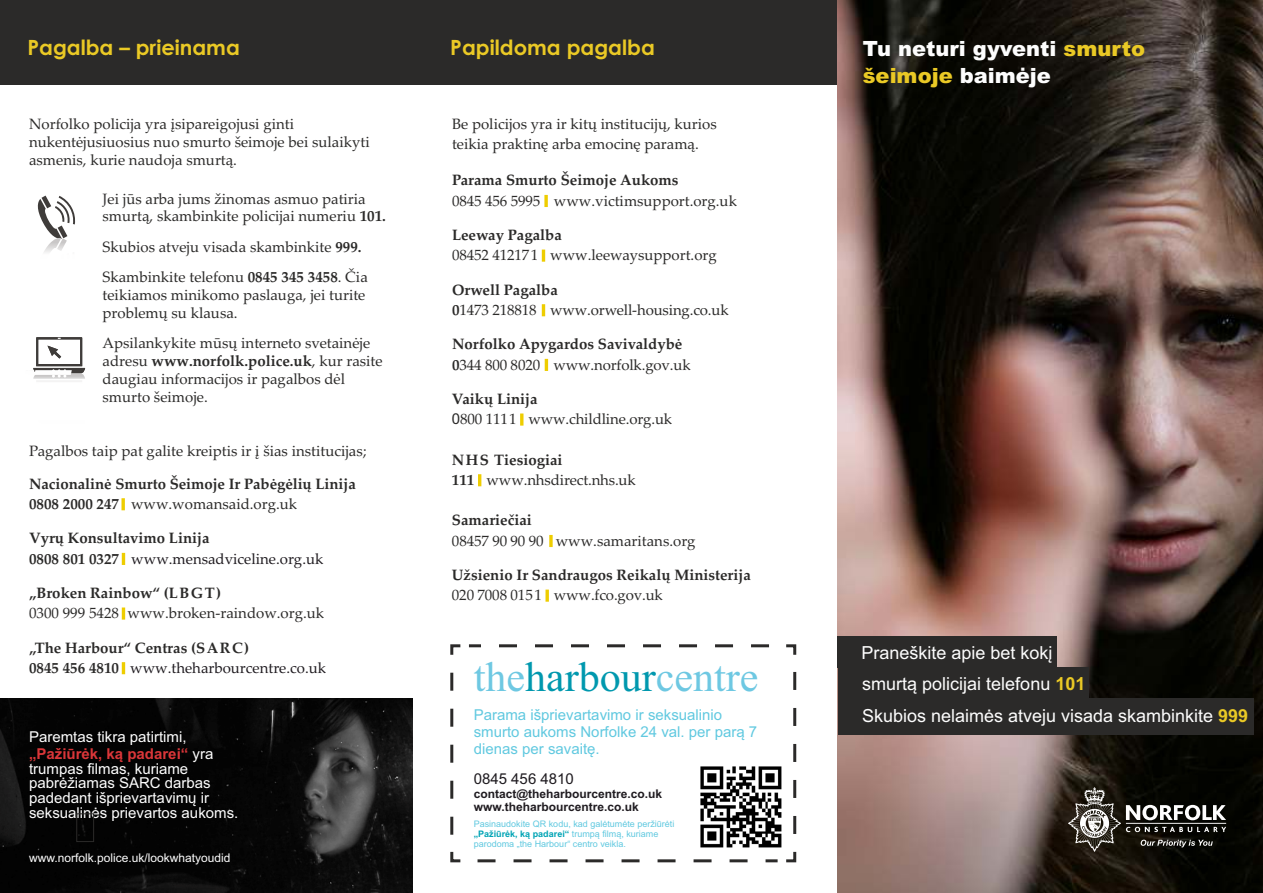
<style>
.page{position:relative;width:1263px;height:893px;background:#fff}
.page>*{position:absolute;margin:0;border:0;box-sizing:border-box;transform-origin:0 0}
.t1{font:42px "Times New Roman";color:#6ec8e2}
.t2{font:900 21px/26.7px "Arial";color:#fdfdfd}
.t3{font:700 21px "Century Gothic";color:#eac925}
.t4{font:18px/31.3px "Arial";color:#fdfdfd}
.t5{font:15px/20.2px "Palatino Linotype";color:#2b2a29}
.t6{font:700 15px/20.2px "Palatino Linotype";color:#2b2a29}
.t7{font:15px/14.7px "Arial";color:#fdfdfd}
.t8{font:15px/16.8px "Arial";color:#61c9e0}
.t9{font:15px "Arial";color:#1f1b20}
.t10{font:700 12px/13.4px "Arial";color:#1f1b20}
.t11{font:12px "Arial";color:#fdfdfd}
.t12{font:9px/10.1px "Arial";color:#61c9e0}
.s1{color:#363435}
.s2{font-weight:700}
.s3{font-family:"Arial";font-size:10.5px;color:#eecd00}
.s4{font-weight:400}
.s5{font-weight:400;color:#1f1b20}
.s6{font-family:"Arial";font-weight:700;font-size:10.5px;color:#eecd00}
.s7{font-weight:700;color:#da3639}
.s8{font-family:"Arial"}
.s9{color:#0098ae}
.s10{font-weight:700;color:#00a4b5}
.s11{color:#eac925}
.s12{font-weight:700;color:#eac925}
</style>
<div class="page">
<div style="left:0;top:0;width:846px;height:84px;background:#2b2a29"></div>
<img style="left:838px;top:0;width:425px;height:893px">
<img style="left:0;top:699px;width:413px;height:194px">
<svg style="left:37px;top:196px;width:39px;height:57px"></svg>
<svg style="left:33px;top:337px;width:52px;height:45px"></svg>
<svg style="left:450px;top:644px;width:347px;height:219px"></svg>
<img style="left:697px;top:764px;width:88px;height:88px">
<svg style="left:1068px;top:787px;width:158px;height:65px;background:#3e3d37"></svg>
<div style="left:77px;top:814px;width:17px;height:28px;border:1px solid #2b2a29"></div>
<div style="left:838px;top:637px;width:219px;height:31px;background:#2b2a29"></div>
<div style="left:838px;top:667px;width:250px;height:33px;background:#2b2a29"></div>
<div style="left:838px;top:699px;width:415px;height:36px;background:#2b2a29"></div>
<h2 class="t3" style="left:27px;top:39px;width:214px">Pagalba – prieinama</h2>
<h2 class="t3" style="left:450px;top:39px;width:206px">Papildoma pagalba</h2>
<p class="t5" style="left:29px;top:117px;width:342px;line-height:17.9px">Norfolko policija yra įsipareigojusi ginti nukentėjusiuosius nuo smurto šeimoje bei sulaikyti asmenis, kurie naudoja smurtą.</p>
<p class="t5" style="left:452px;top:116px;width:266px">Be policijos yra ir kitų institucijų, kurios teikia praktinę arba emocinę paramą.</p>
<p class="t5" style="left:103px;top:191px;width:285px;line-height:17.9px"><span class="s1">J</span>ei jūs arba jums žinomas asmuo patiria smurtą, skambinkite policijai numeriu <span class="s2">101.</span></p>
<p class="t5" style="left:103px;top:233px;width:267px;line-height:30.3px">Skubios atveju visada skambinkite <span class="s2">999.<br></span>Skambinkite telefonu <span class="s2">0845 345 3458</span>. Čia</p>
<p class="t5" style="left:103px;top:288px;width:264px;line-height:17.9px">teikiamos minikomo paslauga, jei turite problemų su klausa.</p>
<p class="t5" style="left:103px;top:336px;width:282px;line-height:17.9px">Apsilankykite mūsų interneto svetainėje adresu <span class="s2">www.norfolk.police.uk</span>, kur rasite daugiau informacijos ir pagalbos dėl smurto šeimoje.</p>
<p class="t5" style="left:29px;top:442px;width:339px">Pagalbos taip pat galite kreiptis ir į šias institucijas;</p>
<p class="t6" style="left:29px;top:475px;width:328px">Nacionalinė Smurto Šeimoje Ir Pabėgėlių Linija<br>0808 2000 247 <span class="s3">|</span> <span class="s4">www.womansaid.org.uk</span></p>
<p class="t6" style="left:29px;top:530px;width:296px">Vyrų Konsultavimo Linija<br>0808 801 0327 <span class="s3">|</span> <span class="s5">www.mensadviceline.org.uk</span></p>
<p class="t5" style="left:29px;top:584px;width:297px"><span class="s2">„Broken Rainbow“ (LBGT)<br></span>0300 999 5428 <span class="s6">|</span> www.broken-raindow.org.uk</p>
<p class="t6" style="left:29px;top:639px;width:299px">„The Harbour“ Centras (SARC)<br>0845 456 4810 <span class="s3">|</span> <span class="s5">www.theharbourcentre.co.uk</span></p>
<p class="t7" style="left:29px;top:730px;width:186px;line-height:16.8px">Paremtas tikra patirtimi, <span class="s7">„Pažiūrėk, ką padarei“</span> yra</p>
<p class="t7" style="left:29px;top:762px;width:211px">trumpas filmas, kuriame pabrėžiamas SARC darbas padedant išprievartavimų ir seksualinės prievartos aukoms.</p>
<p class="t11" style="left:29px;top:853px;width:203px">www.norfolk.police.uk/lookwhatyoudid</p>
<p class="t5" style="left:452px;top:172px;width:286px"><span class="s2">Parama Smurto Šeimoje Aukoms<br></span>0845 456 5995 <span class="s6">|</span> www.victimsupport.org.uk</p>
<p class="t5" style="left:452px;top:226px;width:266px"><span class="s2">Leeway Pagalba<br></span>08452 412171 <span class="s6">|</span> www.leewaysupport.org</p>
<p class="t5" style="left:452px;top:281px;width:278px"><span class="s2">Orwell Pagalba<br>0</span>1473 218818 <span class="s6">|</span> www.orwell-housing.co.uk</p>
<p class="t6" style="left:452px;top:336px;width:240px">Norfolko Apygardos Savivaldybė<br>0<span class="s4">344 800 8020</span> <span class="s3">|</span> <span class="s4">www.norfolk.gov.uk</span></p>
<p class="t5" style="left:452px;top:390px;width:222px"><span class="s2">Vaikų Linija<br></span><span class="s8">0</span>800 1111 <span class="s6">|</span> www.childline.org.uk</p>
<p class="t5" style="left:452px;top:451px;width:185px"><span class="s2">NHS Tiesiogiai<br>111</span> <span class="s6">|</span> www.nhsdirect.nhs.uk</p>
<p class="t5" style="left:452px;top:512px;width:245px"><span class="s2">Samariečiai<br></span>08457 90 90 90 <span class="s6">|</span> www.samaritans.org</p>
<p class="t6" style="left:452px;top:566px;width:300px">Užsienio Ir Sandraugos Reikalų Ministerija<br><span class="s4">020 7008 0151</span> <span class="s3">|</span> <span class="s4">www.fco.gov.uk</span></p>
<h1 class="t1" style="left:474px;top:662px;width:286px">the<span class="s9">harbour</span>centre</h1>
<p class="t8" style="left:474px;top:708px;width:285px">Parama išprievartavimo ir seksualinio smurto aukoms Norfolke 24 val. per parą 7 dienas per savaitę.</p>
<p class="t9" style="left:474px;top:773px;width:102px">0845 456 4810</p>
<p class="t10" style="left:474px;top:788px;width:190px">contact@theharbourcentre.co.uk www.theharbourcentre.co.uk</p>
<p class="t12" style="left:474px;top:820px;width:202px">Pasinaudokite QR kodu, kad galėtumėte peržiūrėti <span class="s10">„Pažiūrėk, ką padarei“</span> trumpą filmą, kuriame parodoma „the Harbour“ centro veikla.</p>
<h2 class="t2" style="left:863px;top:38px;width:284px">Tu neturi gyventi <span class="s11">smurto šeimoje</span> baimėje</h2>
<p class="t4" style="left:861px;top:639px;width:388px">Praneškite apie bet kokį<br>smurtą policijai telefonu <span class="s12">101<br></span>Skubios nelaimės atveju visada skambinkite <span class="s12">999</span></p>
</div>
